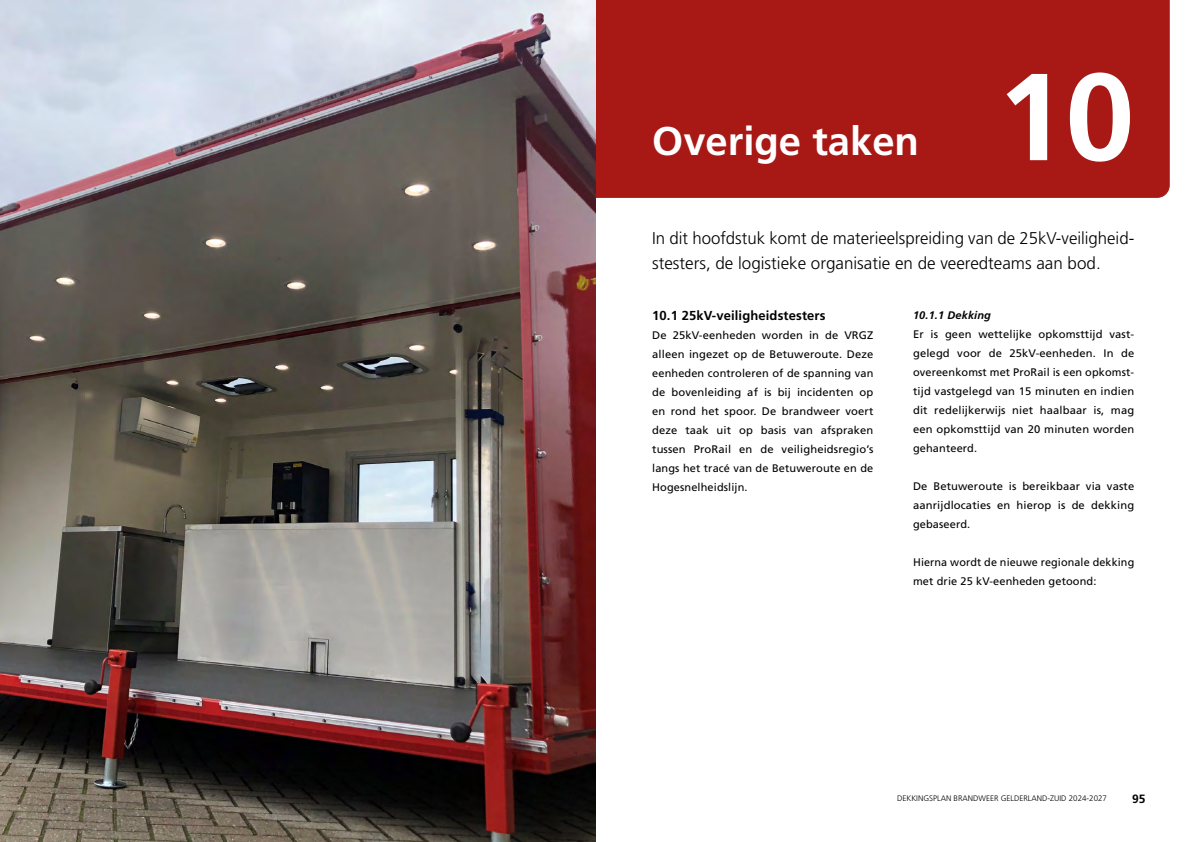
<style>
.page{position:relative;width:1191px;height:842px;background:#fff}
.page>*{position:absolute;margin:0;border:0;box-sizing:border-box;transform-origin:0 0}
.Hoofdstuk_nummers{font:700 123.5px "Frutiger LT Pro";color:#fff}
.t1{font:700 40px "Frutiger LT Pro";color:#fff}
.Hoofdtekst{font:300 17px/25px "Frutiger LT Pro";color:#020203}
.Hoofdtekst-2{font:700 13px "Frutiger LT Pro";letter-spacing:.01em;color:#020203}
.t2{font:700 12px "Frutiger LT Pro";color:#020203}
.Hoofdtekst-3{font:11px/19px "Frutiger LT Pro";letter-spacing:.01em;color:#020203;text-align:justify}
.Hoofdtekst-4{font:italic 700 11px "Frutiger LT Pro";letter-spacing:.01em;color:#020203}
.t3{font:300 8px "Frutiger LT Pro";color:#020203}
</style>
<div class="page">
<div style="left:595px;top:0;width:575px;height:198px;background:#a81916"></div>
<img style="left:0;top:0;width:595px;height:842px">
<h2 class="t1" style="left:652px;top:118px;width:268px">Overige taken</h2>
<p class="Hoofdstuk_nummers" style="left:997px;top:44px;width:139px">10</p>
<p class="Hoofdtekst" style="left:652px;top:226px;width:483px">In dit hoofdstuk komt de materieelspreiding van de 25kV-veiligheid&shy;stesters, de logistieke organisatie en de veeredteams aan bod.</p>
<p class="Hoofdtekst-2" style="left:652px;top:308px;width:175px">10.1 25kV-veiligheidstesters</p>
<p class="Hoofdtekst-3" style="left:652px;top:326px;width:223px">De 25kV-eenheden worden in de VRGZ alleen ingezet op de Betuweroute. Deze eenheden controleren of de spanning van de bovenleiding af is bij incidenten op en rond het spoor. De brandweer voert deze taak uit op basis van afspraken tussen ProRail en de veiligheidsregio’s langs het tracé van de Betuweroute en de Hogesnelheidslijn.</p>
<p class="Hoofdtekst-4" style="left:913px;top:308px;width:79px">10.1.1 Dekking</p>
<p class="Hoofdtekst-3" style="left:913px;top:324px;width:223px">Er is geen wettelijke opkomsttijd vast&shy;gelegd voor de 25kV-eenheden. In de overeenkomst met ProRail is een opkomst&shy;tijd vastgelegd van 15 minuten en indien dit redelijkerwijs niet haalbaar is, mag een opkomsttijd van 20 minuten worden gehanteerd.</p>
<p class="Hoofdtekst-3" style="left:913px;top:476px;width:223px">De Betuweroute is bereikbaar via vaste aanrijdlocaties en hierop is de dekking gebaseerd.</p>
<p class="Hoofdtekst-3" style="left:913px;top:552px;width:223px">Hierna wordt de nieuwe regionale dekking met drie 25 kV-eenheden getoond:</p>
<p class="t3" style="left:897px;top:794px;width:211px">DEKKINGSPLAN BRANDWEER GELDERLAND-ZUID 2024-2027</p>
<p class="t2" style="left:1132px;top:792px;width:15px">95</p>
</div>
